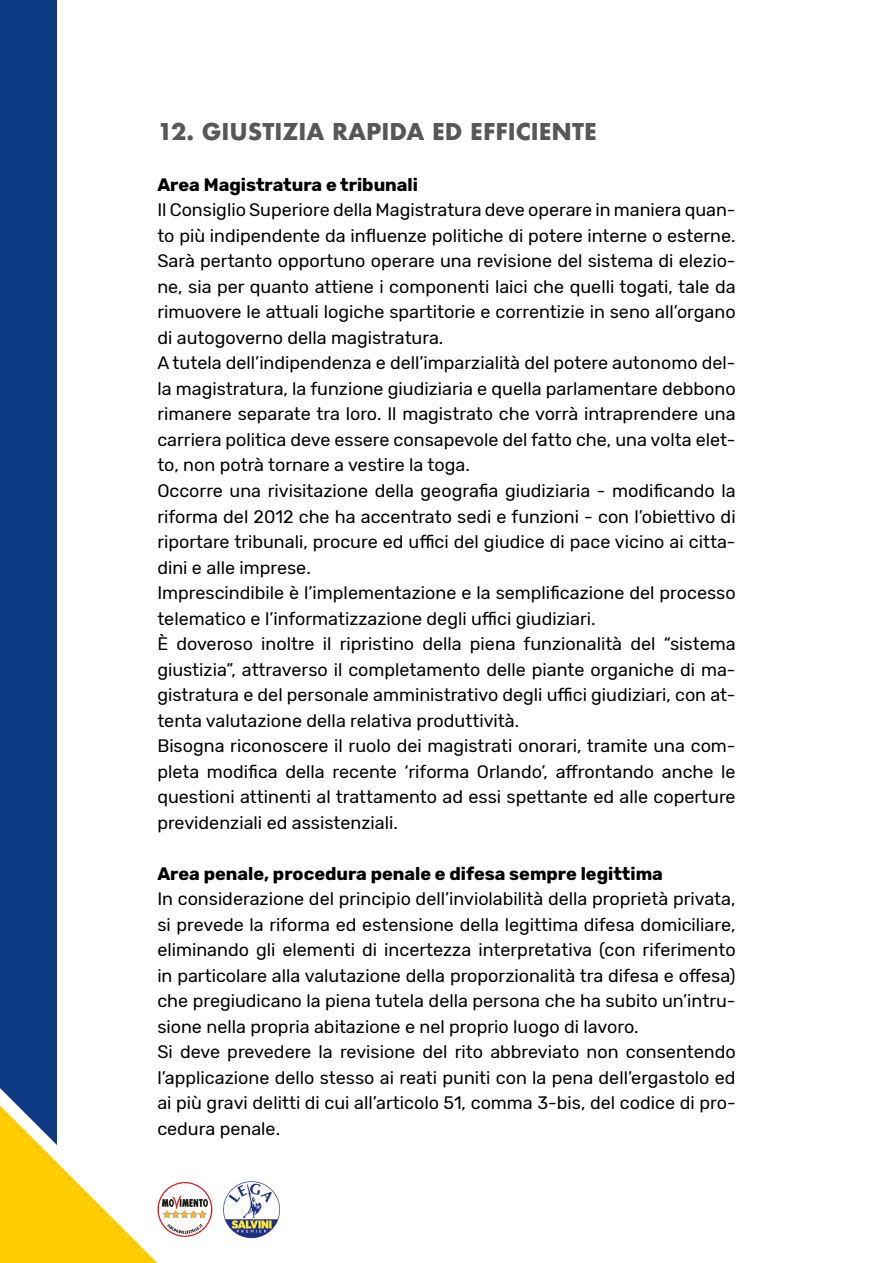
<style>
.page{position:relative;width:893px;height:1263px;background:#fff}
.page>*{position:absolute;margin:0;border:0;box-sizing:border-box;transform-origin:0 0}
.t1{font:700 22.5px "Futura";color:#575756}
.t2{font:18px/25.5px "Rubik";color:#000}
.t3{font:700 18px "Rubik";color:#000}
</style>
<div class="page">
<img style="left:223px;top:1181px;width:57px;height:57px">
<div style="left:0;top:0;width:56px;height:1263px;background:#0f3b85"></div>
<svg style="left:0;top:1079px;width:212px;height:184px"></svg>
<p class="t1" style="left:157px;top:115px;width:441px">12. GIUSTIZIA RAPIDA ED EFFICIENTE</p>
<p class="t3" style="left:157px;top:174px;width:262px">Area Magistratura e tribunali</p>
<p class="t2" style="left:157px;top:198px;width:580px">Il Consiglio Superiore della Magistratura deve operare in maniera quan&shy;to più indipendente da influenze politiche di potere interne o esterne.<br>Sarà pertanto opportuno operare una revisione del sistema di elezio&shy;ne, sia per quanto attiene i componenti laici che quelli togati, tale da rimuovere le attuali logiche spartitorie e correntizie in seno all’organo di autogoverno della magistratura.<br>A tutela dell’indipendenza e dell’imparzialità del potere autonomo del&shy;la magistratura, la funzione giudiziaria e quella parlamentare debbono rimanere separate tra loro. Il magistrato che vorrà intraprendere una carriera politica deve essere consapevole del fatto che, una volta elet&shy;to, non potrà tornare a vestire la toga.<br>Occorre una rivisitazione della geografia giudiziaria - modificando la riforma del 2012 che ha accentrato sedi e funzioni - con l’obiettivo di riportare tribunali, procure ed uffici del giudice di pace vicino ai citta&shy;dini e alle imprese.<br>Imprescindibile è l’implementazione e la semplificazione del processo telematico e l’informatizzazione degli uffici giudiziari.<br>È doveroso inoltre il ripristino della piena funzionalità del “sistema giustizia”, attraverso il completamento delle piante organiche di ma&shy;gistratura e del personale amministrativo degli uffici giudiziari, con at&shy;tenta valutazione della relativa produttività.<br>Bisogna riconoscere il ruolo dei magistrati onorari, tramite una com&shy;pleta modifica della recente ‘riforma Orlando’, affrontando anche le questioni attinenti al trattamento ad essi spettante ed alle coperture previdenziali ed assistenziali.</p>
<p class="t3" style="left:157px;top:863px;width:507px">Area penale, procedura penale e difesa sempre legittima</p>
<p class="t2" style="left:157px;top:886px;width:580px">In considerazione del principio dell’inviolabilità della proprietà privata, si prevede la riforma ed estensione della legittima difesa domiciliare, eliminando gli elementi di incertezza interpretativa (con riferimento in particolare alla valutazione della proporzionalità tra difesa e offesa) che pregiudicano la piena tutela della persona che ha subito un’intru&shy;sione nella propria abitazione e nel proprio luogo di lavoro.<br>Si deve prevedere la revisione del rito abbreviato non consentendo l’applicazione dello stesso ai reati puniti con la pena dell’ergastolo ed ai più gravi delitti di cui all’articolo 51, comma 3-bis, del codice di pro&shy;cedura penale.</p>
</div>
